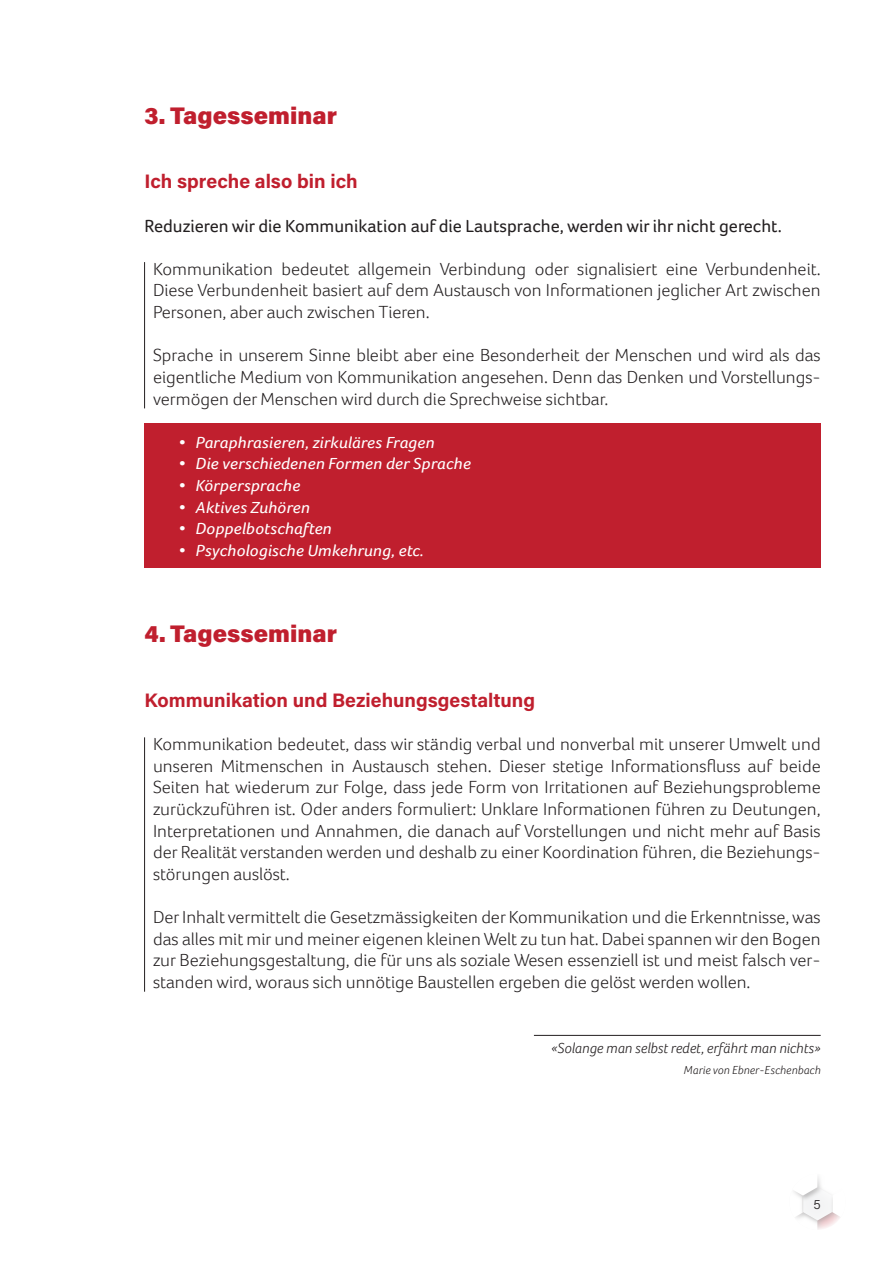
<style>
.page{position:relative;width:893px;height:1263px;background:#fff}
.page>*{position:absolute;margin:0;border:0;box-sizing:border-box;transform-origin:0 0}
.t1{font:24px "Acumin Variable Concept";letter-spacing:.09em;color:#c01f2e}
.t2{font:19.5px "Acumin Variable Concept";letter-spacing:.05em;color:#c01f2e}
.t3{font:300 18px/21.6px "Foco";color:#231f20;text-align:justify}
.t4{font:18px "Foco";color:#231f20}
.t5{font:italic 16.5px "Foco";color:#fff;scale:1.09 1}
.t6{font:italic 300 15px "Foco";letter-spacing:.005em;color:#231f20}
.t7{font:13.5px "Acumin Variable Concept";color:#231f20}
.t8{font:italic 300 12px "Foco";letter-spacing:.015em;color:#231f20}
</style>
<div class="page">
<svg style="left:794px;top:1177px;width:46px;height:53px"></svg>
<hr style="left:144px;top:262px;width:1px;height:146px;background:#231f20">
<div style="left:145px;top:423px;width:676px;height:37px;background:#c01f2e"></div>
<div style="left:145px;top:454px;width:676px;height:66px;background:#c01f2e"></div>
<div style="left:145px;top:497px;width:676px;height:66px;background:#c01f2e"></div>
<div style="left:145px;top:527px;width:676px;height:41px;background:#c01f2e"></div>
<hr style="left:144px;top:737px;width:1px;height:255px;background:#231f20">
<hr style="left:534px;top:1035px;width:287px;height:1px;background:#231f20">
<h1 class="t1" style="left:145px;top:99px;width:192px">3. Tagesseminar</h1>
<p class="t2" style="left:145px;top:168px;width:214px">Ich spreche also bin ich</p>
<p class="t4" style="left:145px;top:215px;width:639px">Reduzieren wir die Kommunikation auf die Lautsprache, werden wir ihr nicht gerecht.</p>
<p class="t3" style="left:153px;top:258px;width:669px">Kommunikation bedeutet allgemein Verbindung oder signalisiert eine Verbundenheit.<br>Diese Verbundenheit basiert auf dem Austausch von Informationen jeglicher Art zwischen Personen, aber auch zwischen Tieren.</p>
<p class="t3" style="left:153px;top:344px;width:669px">Sprache in unserem Sinne bleibt aber eine Besonderheit der Menschen und wird als das eigentliche Medium von Kommunikation angesehen. Denn das Denken und Vorstellungs&shy;vermögen der Menschen wird durch die Sprechweise sichtbar.</p>
<p class="t5" style="left:179px;top:433px;width:236px">• Paraphrasieren, zirkuläres Fragen</p>
<p class="t5" style="left:179px;top:454px;width:270px">• Die verschiedenen Formen der Sprache</p>
<p class="t5" style="left:179px;top:476px;width:113px">• Körpersprache</p>
<p class="t5" style="left:179px;top:497px;width:122px">• Aktives Zuhören</p>
<p class="t5" style="left:179px;top:519px;width:142px">• Doppelbotschaften</p>
<p class="t5" style="left:179px;top:541px;width:227px">• Psychologische Umkehrung, etc.</p>
<h1 class="t1" style="left:145px;top:617px;width:192px">4. Tagesseminar</h1>
<p class="t2" style="left:145px;top:687px;width:391px">Kommunikation und Beziehungsgestaltung</p>
<p class="t3" style="left:153px;top:733px;width:669px">Kommunikation bedeutet, dass wir ständig verbal und nonverbal mit unserer Umwelt und unseren Mitmenschen in Austausch stehen. Dieser stetige Informationsfluss auf beide Seiten hat wiederum zur Folge, dass jede Form von Irritationen auf Beziehungsprobleme zurückzuführen ist. Oder anders formuliert: Unklare Informationen führen zu Deutungen, Interpretationen und Annahmen, die danach auf Vorstellungen und nicht mehr auf Basis der Realität verstanden werden und deshalb zu einer Koordination führen, die Beziehungs&shy;störungen auslöst.</p>
<p class="t3" style="left:153px;top:906px;width:669px">Der Inhalt vermittelt die Gesetzmässigkeiten der Kommunikation und die Erkenntnisse, was das alles mit mir und meiner eigenen kleinen Welt zu tun hat. Dabei spannen wir den Bogen zur Beziehungsgestaltung, die für uns als soziale Wesen essenziell ist und meist falsch ver&shy;standen wird, woraus sich unnötige Baustellen ergeben die gelöst werden wollen.</p>
<p class="t6" style="left:551px;top:1039px;width:271px">«Solange man selbst redet, erfährt man nichts»</p>
<p class="t8" style="left:684px;top:1063px;width:138px">Marie von Ebner-Eschenbach</p>
<p class="t7" style="left:813px;top:1195px;width:9px">5</p>
</div>
